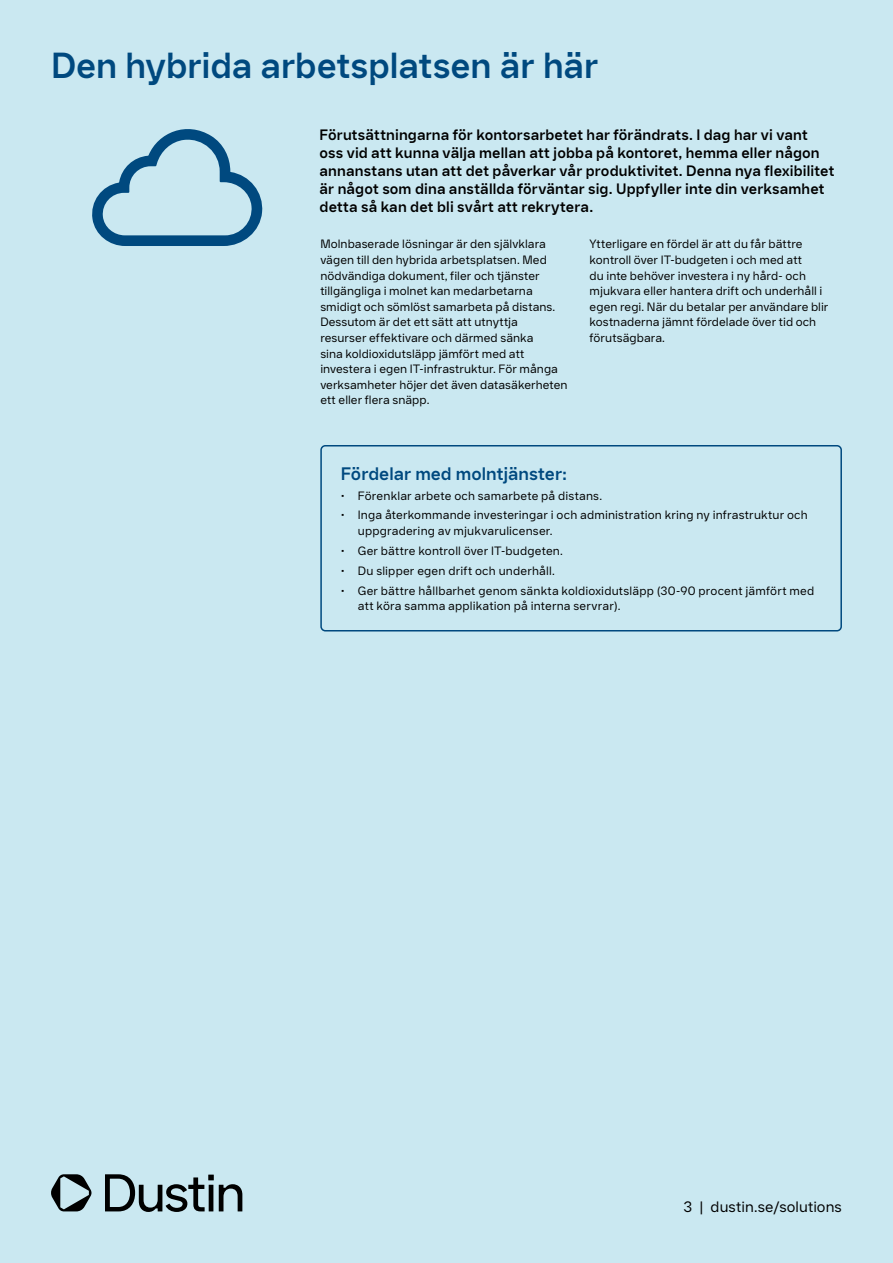
<style>
.page{position:relative;width:893px;height:1263px;background:#cae8f1}
.page>*{position:absolute;margin:0;border:0;box-sizing:border-box;transform-origin:0 0}
.t1{font:700 36px "Dustin Sans";color:#00497f}
.t2{font:700 18px "Dustin Sans";color:#00497f}
.t3{font:700 15px/18px "Dustin Sans";letter-spacing:.01em;color:#000}
.t4{font:15px "Dustin Sans";letter-spacing:.005em;color:#000}
.t5{font:12px/15.6px "Dustin Sans";letter-spacing:.005em;color:#000}
</style>
<div class="page">
<svg style="left:105px;top:1174px;width:137px;height:38px"></svg>
<svg style="left:51px;top:1174px;width:41px;height:37px"></svg>
<div style="left:320px;top:445px;width:522px;height:186px;border:2px solid #00497f;border-radius:4px"></div>
<svg style="left:92px;top:129px;width:171px;height:117px"></svg>
<h1 class="t1" style="left:51px;top:42px;width:549px">Den hybrida arbetsplatsen är här</h1>
<p class="t3" style="left:320px;top:126px;width:516px">Förutsättningarna för kontorsarbetet har förändrats. I dag har vi vant oss vid att kunna välja mellan att jobba på kontoret, hemma eller någon annanstans utan att det påverkar vår produktivitet. Denna nya flexibilitet är något som dina anställda förväntar sig. Uppfyller inte din verksamhet detta så kan det bli svårt att rekrytera.</p>
<p class="t5" style="left:320px;top:237px;width:249px">Molnbaserade lösningar är den självklara vägen till den hybrida arbetsplatsen. Med nödvändiga dokument, filer och tjänster tillgängliga i molnet kan medarbetarna smidigt och sömlöst samarbeta på distans.<br>Dessutom är det ett sätt att utnyttja<br>resurser effektivare och därmed sänka<br>sina koldioxidutsläpp jämfört med att investera i egen IT-infrastruktur. För många verksamheter höjer det även datasäkerheten ett eller flera snäpp.</p>
<p class="t5" style="left:590px;top:237px;width:240px">Ytterligare en fördel är att du får bättre kontroll över IT-budgeten i och med att<br>du inte behöver investera i ny hård- och mjukvara eller hantera drift och underhåll i egen regi. När du betalar per användare blir kostnaderna jämnt fördelade över tid och förutsägbara.</p>
<h2 class="t2" style="left:341px;top:461px;width:228px">Fördelar med molntjänster:</h2>
<p class="t5" style="left:341px;top:488px;width:263px">• Förenklar arbete och samarbete på distans.</p>
<p class="t5" style="left:358px;top:507px;width:451px;text-indent:-17px">• Inga återkommande investeringar i och administration kring ny infrastruktur och uppgradering av mjukvarulicenser.</p>
<p class="t5" style="left:341px;top:543px;width:224px">• Ger bättre kontroll över IT-budgeten.</p>
<p class="t5" style="left:341px;top:563px;width:215px">• Du slipper egen drift och underhåll.</p>
<p class="t5" style="left:358px;top:583px;width:458px;text-indent:-17px">• Ger bättre hållbarhet genom sänkta koldioxidutsläpp (30-90 procent jämfört med att köra samma applikation på interna servrar).</p>
<p class="t4" style="left:683px;top:1197px;width:160px">3 | dustin.se/solutions</p>
</div>
